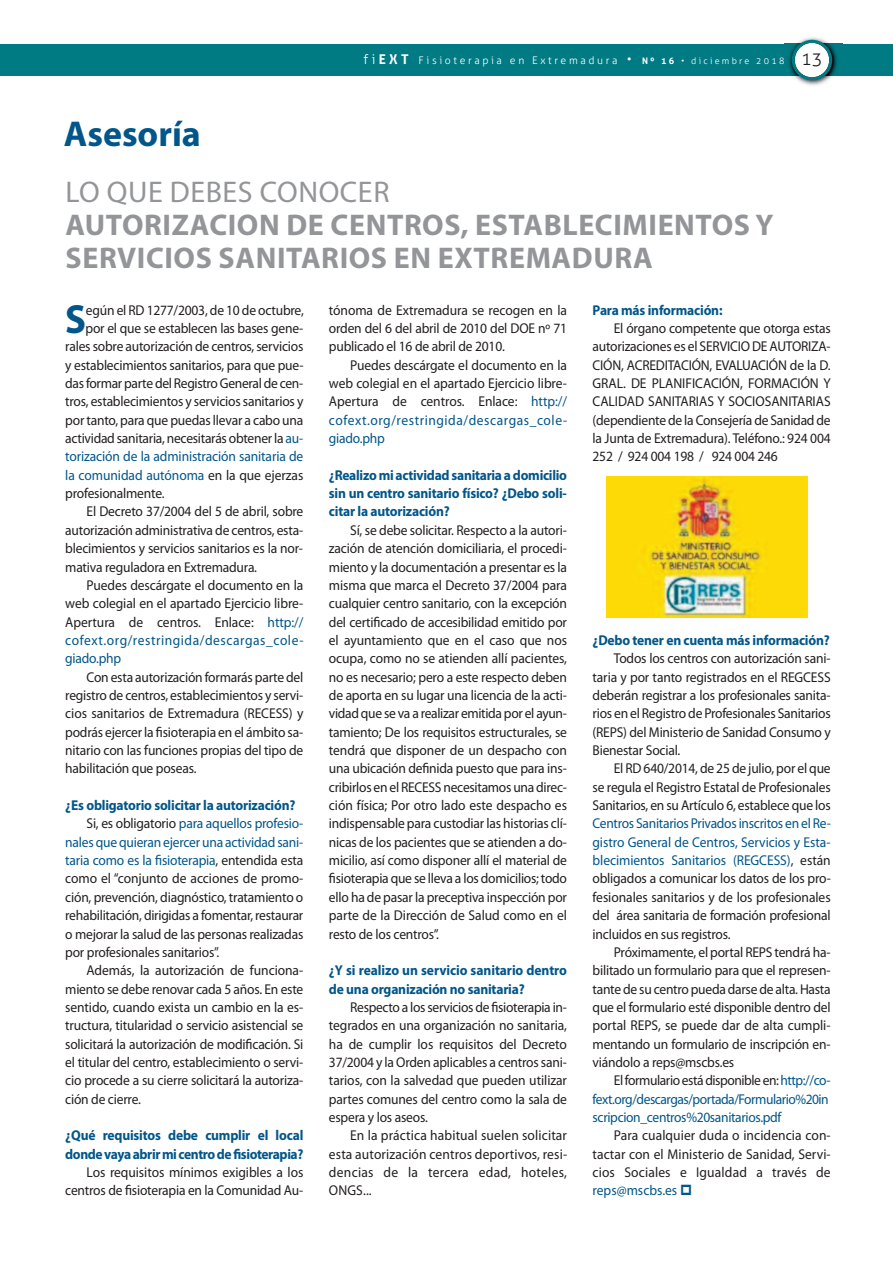
<style>
.page{position:relative;width:893px;height:1263px;background:#fff}
.page>*{position:absolute;margin:0;border:0;box-sizing:border-box;transform-origin:0 0}
.t1{font:700 40.95px "Myriad Pro";color:#025689;scale:.95 1}
.t2{font:700 36px "Myriad Pro";color:#025689}
.t3{font:700 30px/33px "Myriad Pro";letter-spacing:.02em;color:#939598}
.t4{font:30px "Myriad Pro";letter-spacing:.02em;color:#939598}
.t5{font:14.25px/18.3px "Myriad Pro";letter-spacing:-.015em;color:#231f20;text-align:justify;scale:.95 1}
.t6{font:700 14.25px/18.3px "Myriad Pro";letter-spacing:-.015em;color:#025689;scale:.95 1}
.t7{font:14.25px "Myriad Pro";letter-spacing:-.015em;color:#025689;scale:.95 1}
.t8{font:14.25px/18.3px "Myriad Pro";letter-spacing:-.035em;color:#025689;scale:.95 1}
.t9{font:14.25px "Myriad Pro";letter-spacing:.04em;color:#025689;scale:.95 1}
.t10{font:300 10.5px "Aller";letter-spacing:.25em;color:#fff}
.s1{font-size:13.5px}
.s2{font-weight:700;font-size:13.5px}
.s3{font-weight:700;font-size:9px}
.s4{font-size:9px}
.s5{font-size:18px;color:#231f20}
.s6{color:#025689}
.s7{color:#231f20}
</style>
<div class="page">
<div style="left:0;top:44px;width:893px;height:32px;background:#007a83"></div>
<img style="left:785px;top:37px;width:57px;height:49px">
<svg style="left:792px;top:40px;width:40px;height:40px"></svg>
<img style="left:606px;top:476px;width:201px;height:141px">
<h2 class="t2" style="left:64px;top:120px;width:139px">Asesoría</h2>
<p class="t10" style="left:364px;top:54px;width:461px"><span class="s1">fi</span><span class="s2">EXT</span> Fisioterapia en Extremadura <span class="s1">•</span> <span class="s3">Nº 16</span> <span class="s4">• diciembre 2018</span> <span class="s5">13</span></p>
<h3 class="t4" style="left:66px;top:180px;width:325px">LO QUE DEBES CONOCER</h3>
<h3 class="t3" style="left:66px;top:211px;width:710px">AUTORIZACION DE CENTROS, ESTABLECIMIENTOS Y<br>SERVICIOS SANITARIOS EN EXTREMADURA</h3>
<h1 class="t1" style="left:65px;top:304px;width:24px">S</h1>
<p class="t5" style="left:86px;top:302px;width:231px">egún el RD 1277/2003, de 10 de octubre,</p>
<p class="t5" style="left:86px;top:320px;width:231px">por el que se establecen las bases gene-</p>
<p class="t5" style="left:65px;top:339px;width:252px">rales sobre autorización de centros, servicios</p>
<p class="t5" style="left:65px;top:357px;width:252px">y establecimientos sanitarios, para que pue-</p>
<p class="t5" style="left:65px;top:375px;width:252px">das formar parte del Registro General de cen-</p>
<p class="t5" style="left:65px;top:394px;width:252px">tros, establecimientos y servicios sanitarios y</p>
<p class="t5" style="left:65px;top:412px;width:252px">por tanto, para que puedas llevar a cabo una</p>
<p class="t5" style="left:65px;top:430px;width:252px">actividad sanitaria, necesitarás obtener la <span class="s6">au-</span></p>
<p class="t7" style="left:65px;top:451px;width:252px">torización de la administración sanitaria de</p>
<p class="t7" style="left:65px;top:470px;width:252px">la comunidad autónoma <span class="s7">en la que ejerzas</span></p>
<p class="t5" style="left:65px;top:485px;width:106px">profesionalmente.</p>
<p class="t5" style="left:87px;top:504px;width:230px">El Decreto 37/2004 del 5 de abril, sobre</p>
<p class="t5" style="left:65px;top:522px;width:252px">autorización administrativa de centros, esta-</p>
<p class="t5" style="left:65px;top:540px;width:252px">blecimientos y servicios sanitarios es la nor-</p>
<p class="t5" style="left:65px;top:559px;width:203px">mativa reguladora en Extremadura.</p>
<p class="t5" style="left:87px;top:577px;width:230px">Puedes descárgate el documento en la</p>
<p class="t5" style="left:65px;top:595px;width:252px">web colegial en el apartado Ejercicio libre-</p>
<p class="t5" style="left:65px;top:614px;width:252px">Apertura de centros. Enlace: <span class="s6">http://</span></p>
<p class="t9" style="left:65px;top:635px;width:252px">cofext.org/restringida/descargas_cole-</p>
<p class="t7" style="left:65px;top:653px;width:60px">giado.php</p>
<p class="t5" style="left:65px;top:669px;width:252px;text-indent:21px">Con esta autorización formarás parte del registro de centros, establecimientos y servi&shy;cios sanitarios de Extremadura (RECESS) y podrás ejercer la fisioterapia en el ámbito sa&shy;nitario con las funciones propias del tipo de habilitación que poseas.</p>
<p class="t6" style="left:65px;top:797px;width:244px">¿Es obligatorio solicitar la autorización?</p>
<p class="t7" style="left:87px;top:818px;width:230px"><span class="s7">Si, es obligatorio</span> para aquellos profesio-</p>
<p class="t7" style="left:65px;top:837px;width:252px">nales que quieran ejercer una actividad sani-</p>
<p class="t7" style="left:65px;top:855px;width:252px">taria como es la fisioterapia<span class="s7">, entendida esta</span></p>
<p class="t5" style="left:65px;top:871px;width:252px">como el “conjunto de acciones de promo-</p>
<p class="t5" style="left:65px;top:889px;width:252px">ción, prevención, diagnóstico, tratamiento o</p>
<p class="t5" style="left:65px;top:907px;width:252px">rehabilitación, dirigidas a fomentar, restaurar</p>
<p class="t5" style="left:65px;top:926px;width:252px">o mejorar la salud de las personas realizadas</p>
<p class="t5" style="left:65px;top:944px;width:164px">por profesionales sanitarios”.</p>
<p class="t5" style="left:87px;top:962px;width:230px">Además, la autorización de funciona-</p>
<p class="t5" style="left:65px;top:981px;width:252px">miento se debe renovar cada 5 años. En este</p>
<p class="t5" style="left:65px;top:999px;width:252px">sentido, cuando exista un cambio en la es-</p>
<p class="t5" style="left:65px;top:1017px;width:252px">tructura, titularidad o servicio asistencial se</p>
<p class="t5" style="left:65px;top:1036px;width:252px">solicitará la autorización de modificación. Si</p>
<p class="t5" style="left:65px;top:1054px;width:252px">el titular del centro, establecimiento o servi-</p>
<p class="t5" style="left:65px;top:1072px;width:252px">cio procede a su cierre solicitará la autoriza-</p>
<p class="t5" style="left:65px;top:1091px;width:81px">ción de cierre.</p>
<p class="t6" style="left:65px;top:1127px;width:252px">¿Qué requisitos debe cumplir el local dondevayaabrirmi centrodefisioterapia?</p>
<p class="t5" style="left:65px;top:1164px;width:252px;text-align:right">Los requisitos mínimos exigibles a los centros de fisioterapia en la Comunidad Au-</p>
<p class="t5" style="left:329px;top:302px;width:252px">tónoma de Extremadura se recogen en la orden del 6 del abril de 2010 del DOE nº 71 publicado el 16 de abril de 2010.</p>
<p class="t5" style="left:329px;top:357px;width:252px;text-indent:21px">Puedes descárgate el documento en la web colegial en el apartado Ejercicio libre-Apertura de centros. Enlace: <span class="s6">http:// cofext.org/restringida/descargas_cole&shy;giado.php</span></p>
<p class="t6" style="left:329px;top:467px;width:252px;text-align:justify">¿Realizo mi actividad sanitaria a domicilio sin un centro sanitario físico? ¿Debo soli&shy;citar la autorización?</p>
<p class="t5" style="left:329px;top:522px;width:252px;text-indent:21px">Sí, se debe solicitar. Respecto a la autori&shy;zación de atención domiciliaria, el procedi&shy;miento y la documentación a presentar es la misma que marca el Decreto 37/2004 para cualquier centro sanitario, con la excepción del certificado de accesibilidad emitido por el ayuntamiento que en el caso que nos ocupa, como no se atienden allí pacientes, no es necesario; pero a este respecto deben de aporta en su lugar una licencia de la acti&shy;vidad que se va a realizar emitida por el ayun&shy;tamiento; De los requisitos estructurales, se tendrá que disponer de un despacho con una ubicación definida puesto que para ins&shy;cribirlos en el RECESS necesitamos una direc&shy;ción física; Por otro lado este despacho es indispensable para custodiar las historias clí&shy;nicas de los pacientes que se atienden a do&shy;micilio, así como disponer allí el material de fisioterapia que se lleva a los domicilios; todo ello ha de pasar la preceptiva inspección por parte de la Dirección de Salud como en el resto de los centros”.</p>
<p class="t6" style="left:329px;top:962px;width:252px">¿Y si realizo un servicio sanitario dentro de una organización no sanitaria?</p>
<p class="t5" style="left:329px;top:999px;width:252px;text-indent:21px">Respecto a los servicios de fisioterapia in&shy;tegrados en una organización no sanitaria, ha de cumplir los requisitos del Decreto 37/2004 y la Orden aplicables a centros sani&shy;tarios, con la salvedad que pueden utilizar partes comunes del centro como la sala de espera y los aseos.</p>
<p class="t5" style="left:329px;top:1127px;width:252px;text-indent:21px">En la práctica habitual suelen solicitar esta autorización centros deportivos, resi&shy;dencias de la tercera edad, hoteles, ONGS...</p>
<p class="t6" style="left:593px;top:302px;width:138px">Para más información:</p>
<p class="t5" style="left:593px;top:320px;width:252px;text-indent:21px">El órgano competente que otorga estas autorizaciones es el SERVICIO DE AUTORIZA-CIÓN, ACREDITACIÓN, EVALUACIÓN de la D.<br>GRAL. DE PLANIFICACIÓN, FORMACIÓN Y CALIDAD SANITARIAS Y SOCIOSANITARIAS (dependiente de la Consejería de Sanidad de la Junta de Extremadura). Teléfono.: 924 004<br>252 / 924 004 198 / 924 004 246</p>
<p class="t6" style="left:593px;top:632px;width:251px">¿Debo tener en cuenta más información?</p>
<p class="t5" style="left:593px;top:650px;width:252px;text-indent:21px">Todos los centros con autorización sani&shy;taria y por tanto registrados en el REGCESS deberán registrar a los profesionales sanita&shy;rios en el Registro de Profesionales Sanitarios (REPS) del Ministerio de Sanidad Consumo y Bienestar Social.</p>
<p class="t5" style="left:593px;top:760px;width:252px;text-indent:21px">El RD 640/2014, de 25 de julio, por el que se regula el Registro Estatal de Profesionales Sanitarios, en su Artículo 6, establece que los</p>
<p class="t5" style="left:593px;top:816px;width:252px"><span class="s6">Centros Sanitarios Privados inscritos en el Re&shy;gistro General de Centros, Servicios y Esta&shy;blecimientos Sanitarios (REGCESS)</span>, están obligados a comunicar los datos de los pro&shy;fesionales sanitarios y de los profesionales del área sanitaria de formación profesional incluidos en sus registros.</p>
<p class="t5" style="left:593px;top:944px;width:252px;text-indent:21px">Próximamente, el portal REPS tendrá ha&shy;bilitado un formulario para que el represen&shy;tante de su centro pueda darse de alta. Hasta que el formulario esté disponible dentro del portal REPS, se puede dar de alta cumpli&shy;mentando un formulario de inscripción en&shy;viándolo a reps@mscbs.es</p>
<p class="t8" style="left:593px;top:1072px;width:252px;text-indent:21px"><span class="s7">El formulario está disponible en:</span> http://co&shy;fext.org/descargas/portada/Formulario%20in scripcion_centros%20sanitarios.pdf</p>
<p class="t5" style="left:593px;top:1127px;width:252px;text-indent:21px">Para cualquier duda o incidencia con&shy;tactar con el Ministerio de Sanidad, Servi&shy;cios Sociales e Igualdad a través de</p>
<p class="t7" style="left:593px;top:1185px;width:91px">reps@mscbs.es</p>
</div>
